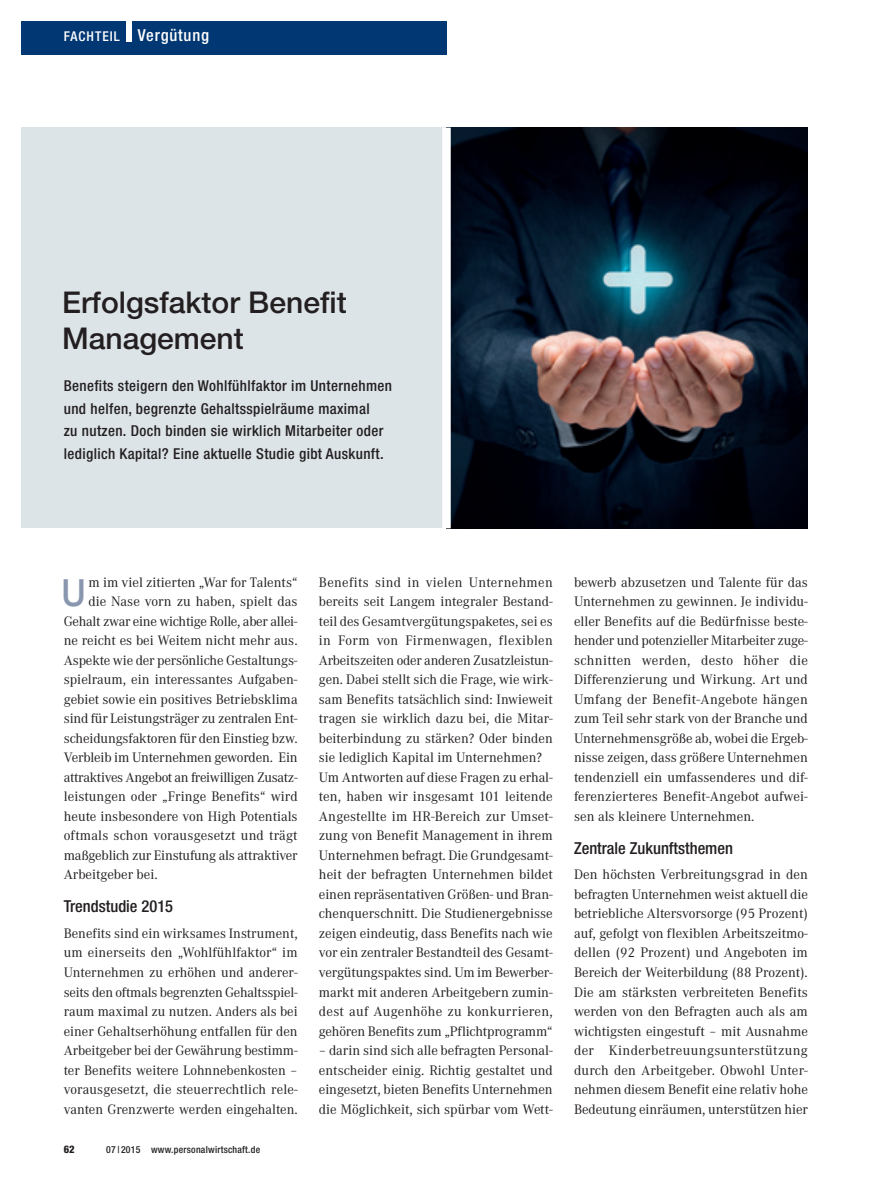
<style>
.page{position:relative;width:893px;height:1191px;background:#fff}
.page>*{position:absolute;margin:0;border:0;box-sizing:border-box;transform-origin:0 0}
.t1{font:500 37.5px "Helvetica Neue";color:#8897ad;scale:.9 1}
.t2{font:500 30px/36px "Helvetica Neue";color:#231f20}
.t3{font:500 condensed 16.5px "Helvetica Neue";color:#231f20}
.t4{font:500 condensed 16.5px "Helvetica Neue";letter-spacing:.05em;color:#fff}
.t5{font:500 condensed 15px/22.5px "Helvetica Neue";letter-spacing:.025em;color:#231f20}
.t6{font:14.25px/19.5px "Corporate A";color:#231f20;text-align:justify}
.t7{font:14.25px "Corporate A";letter-spacing:-.02em;color:#231f20}
.t8{font:800 condensed 10.5px "Helvetica Neue";color:#231f20}
.t9{font:500 condensed 9.75px "Helvetica Neue";letter-spacing:.025em;color:#231f20}
.s1{font-size:13.5px}
</style>
<div class="page">
<div style="left:21px;top:128px;width:787px;height:400px;background:#dde4e8"></div>
<img style="left:451px;top:128px;width:357px;height:400px">
<div style="left:21px;top:21px;width:425px;height:34px;background:#013874"></div>
<div style="left:127px;top:21px;width:5px;height:20px;background:#fff"></div>
<div style="left:442px;top:128px;width:9px;height:400px;background:#fff"></div>
<p class="t4" style="left:64px;top:30px;width:147px"><span class="s1">FACHTEIL</span> Vergütung</p>
<h2 class="t2" style="left:62px;top:287px;width:286px">Erfolgsfaktor Benefit<br>Management</h2>
<p class="t5" style="left:64px;top:376px;width:330px">Benefits steigern den Wohlfühlfaktor im Unternehmen und helfen, begrenzte Gehaltsspielräume maximal<br>zu nutzen. Doch binden sie wirklich Mitarbeiter oder lediglich Kapital? Eine aktuelle Studie gibt Auskunft.</p>
<p class="t6" style="left:88px;top:573px;width:211px">m im viel zitierten „War for Talents“</p>
<p class="t6" style="left:88px;top:593px;width:211px">die Nase vorn zu haben, spielt das</p>
<p class="t7" style="left:64px;top:616px;width:235px">Gehalt zwar eine wichtige Rolle, aber allei-</p>
<p class="t6" style="left:64px;top:632px;width:235px">ne reicht es bei Weitem nicht mehr aus.</p>
<p class="t6" style="left:64px;top:651px;width:235px">Aspekte wie der persönliche Gestaltungs-</p>
<p class="t6" style="left:64px;top:671px;width:235px">spielraum, ein interessantes Aufgaben-</p>
<p class="t6" style="left:64px;top:690px;width:235px">gebiet sowie ein positives Betriebsklima</p>
<p class="t6" style="left:64px;top:710px;width:235px">sind für Leistungsträger zu zentralen Ent-</p>
<p class="t6" style="left:64px;top:729px;width:235px">scheidungsfaktoren für den Einstieg bzw.</p>
<p class="t6" style="left:64px;top:749px;width:235px">Verbleib im Unternehmen geworden. Ein</p>
<p class="t7" style="left:64px;top:772px;width:235px">attraktives Angebot an freiwilligen Zusatz-</p>
<p class="t6" style="left:64px;top:788px;width:235px">leistungen oder „Fringe Benefits“ wird</p>
<p class="t6" style="left:64px;top:807px;width:235px">heute insbesondere von High Potentials</p>
<p class="t6" style="left:64px;top:827px;width:235px">oftmals schon vorausgesetzt und trägt</p>
<p class="t6" style="left:64px;top:846px;width:235px">maßgeblich zur Einstufung als attraktiver</p>
<p class="t6" style="left:64px;top:866px;width:95px">Arbeitgeber bei.</p>
<p class="t3" style="left:64px;top:900px;width:111px">Trendstudie 2015</p>
<p class="t6" style="left:64px;top:924px;width:235px">Benefits sind ein wirksames Instrument, um einerseits den „Wohlfühlfaktor“ im Unternehmen zu erhöhen und anderer&shy;seits den oftmals begrenzten Gehaltsspiel&shy;raum maximal zu nutzen. Anders als bei einer Gehaltserhöhung entfallen für den Arbeitgeber bei der Gewährung bestimm&shy;ter Benefits weitere Lohnnebenkosten – vorausgesetzt, die steuerrechtlich rele&shy;vanten Grenzwerte werden eingehalten.</p>
<h1 class="t1" style="left:61px;top:579px;width:29px">U</h1>
<p class="t8" style="left:64px;top:1145px;width:12px">62</p>
<p class="t9" style="left:106px;top:1145px;width:155px">07 |2015 www.personalwirtschaft.de</p>
<p class="t6" style="left:319px;top:573px;width:235px;text-align:left">Benefits sind in vielen Unternehmen bereits seit Langem integraler Bestand&shy;teil des Gesamtvergütungspaketes, sei es in Form von Firmenwagen, flexiblen Arbeitszeiten oder anderen Zusatzleistun&shy;gen. Dabei stellt sich die Frage, wie wirk&shy;sam Benefits tatsächlich sind: Inwieweit tragen sie wirklich dazu bei, die Mitar&shy;beiterbindung zu stärken? Oder binden sie lediglich Kapital im Unternehmen?<br>Um Antworten auf diese Fragen zu erhal&shy;ten, haben wir insgesamt 101 leitende Angestellte im HR-Bereich zur Umset&shy;zung von Benefit Management in ihrem Unternehmen befragt. Die Grundgesamt&shy;heit der befragten Unternehmen bildet einen repräsentativen Größen- und Bran&shy;chenquerschnitt. Die Studienergebnisse zeigen eindeutig, dass Benefits nach wie vor ein zentraler Bestandteil des Gesamt&shy;vergütungspaktes sind. Um im Bewerber&shy;markt mit anderen Arbeitgebern zumin&shy;dest auf Augenhöhe zu konkurrieren, gehören Benefits zum „Pflichtprogramm“</p>
<p class="t6" style="left:319px;top:1041px;width:235px">– darin sind sich alle befragten Personal&shy;entscheider einig. Richtig gestaltet und eingesetzt, bieten Benefits Unternehmen die Möglichkeit, sich spürbar vom Wett-</p>
<p class="t6" style="left:574px;top:573px;width:235px">bewerb abzusetzen und Talente für das Unternehmen zu gewinnen. Je individu&shy;eller Benefits auf die Bedürfnisse beste&shy;hender und potenzieller Mitarbeiter zuge&shy;schnitten werden, desto höher die Differenzierung und Wirkung. Art und Umfang der Benefit-Angebote hängen zum Teil sehr stark von der Branche und Unternehmensgröße ab, wobei die Ergeb&shy;nisse zeigen, dass größere Unternehmen tendenziell ein umfassenderes und dif&shy;ferenzierteres Benefit-Angebot aufwei&shy;sen als kleinere Unternehmen.</p>
<p class="t3" style="left:574px;top:842px;width:161px">Zentrale Zukunftsthemen</p>
<p class="t6" style="left:574px;top:866px;width:235px">Den höchsten Verbreitungsgrad in den befragten Unternehmen weist aktuell die betriebliche Altersvorsorge (95 Prozent) auf, gefolgt von flexiblen Arbeitszeitmo&shy;dellen (92 Prozent) und Angeboten im Bereich der Weiterbildung (88 Prozent).<br>Die am stärksten verbreiteten Benefits werden von den Befragten auch als am wichtigsten eingestuft – mit Ausnahme der Kinderbetreuungsunterstützung durch den Arbeitgeber. Obwohl Unter&shy;nehmen diesem Benefit eine relativ hohe Bedeutung einräumen, unterstützen hier</p>
</div>
